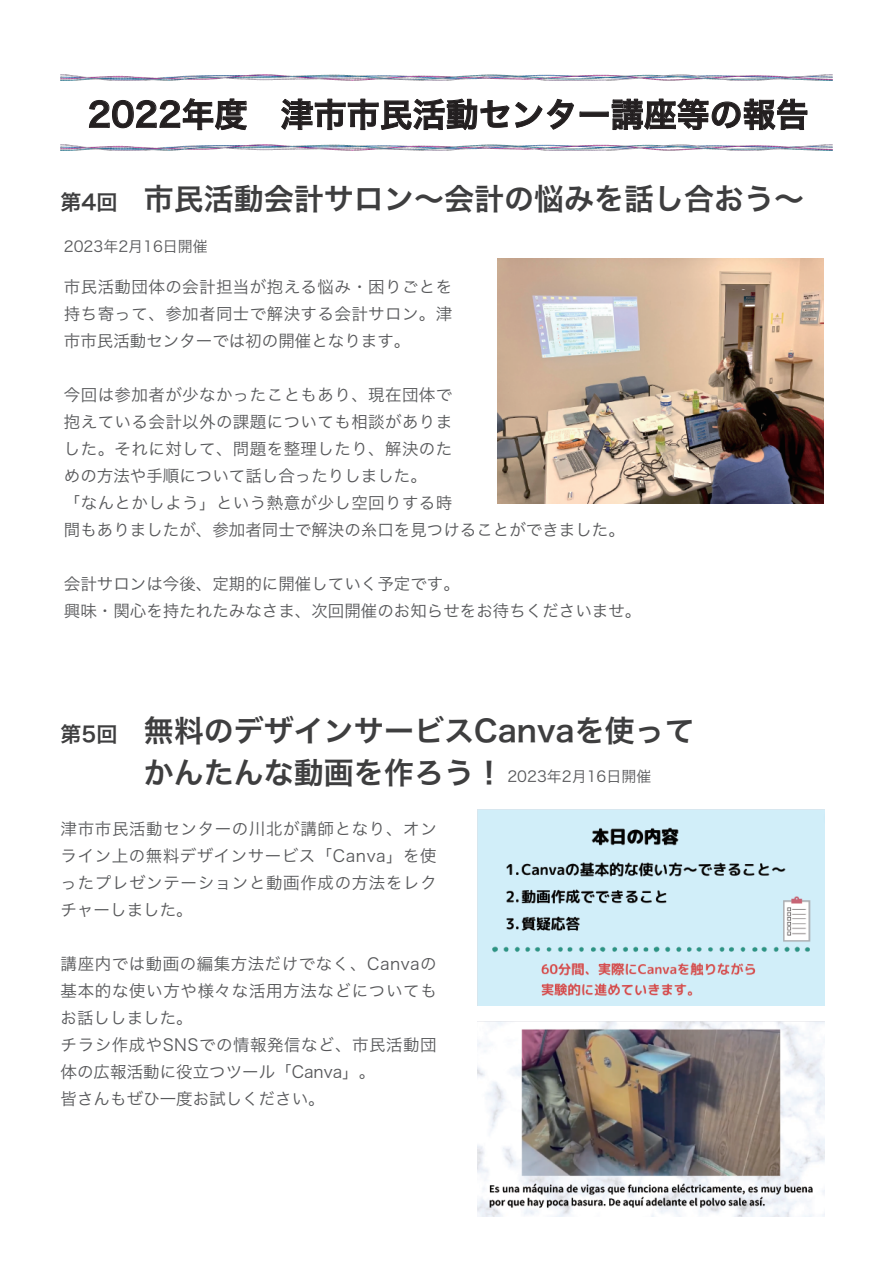
<style>
.page{position:relative;width:893px;height:1263px;background:#fff}
.page>*{position:absolute;margin:0;border:0;box-sizing:border-box;transform-origin:0 0}
.t1{font:33px "Hira Kaku Pro W6";color:#231f20}
.t2{font:30px/42px "Hiragino Sans W6";color:#3e3e3f}
.t3{font:16.5px/27px "Hira Kaku Pro W3";letter-spacing:.025em;color:#57585a;text-align:justify}
.t4{font:16.5px/27px "Hira Kaku Pro W3";color:#57585a}
.t5{font:15px "Hira Kaku Pro W3";color:#57585a}
.s1{font-size:21px}
.s2{font-family:"Hira Kaku Pro W3";font-size:15px;color:#57585a}
</style>
<div class="page">
<svg style="left:89px;top:98px;width:158px;height:32px"></svg>
<svg style="left:281px;top:99px;width:293px;height:31px"></svg>
<svg style="left:580px;top:98px;width:227px;height:32px"></svg>
<img style="left:61px;top:74px;width:771px;height:6px">
<img style="left:61px;top:144px;width:771px;height:6px">
<img style="left:497px;top:259px;width:326px;height:244px">
<img style="left:478px;top:810px;width:346px;height:195px">
<img style="left:478px;top:1021px;width:346px;height:195px">
<h1 class="t1" style="left:88px;top:85px;width:722px">2022年度　津市市民活動センター講座等の報告</h1>
<h2 class="t2" style="left:61px;top:176px;width:745px"><span class="s1">第4回</span> 市民活動会計サロン～会計の悩みを話し合おう～</h2>
<p class="t5" style="left:64px;top:233px;width:145px">2023年2月16日開催</p>
<p class="t3" style="left:64px;top:272px;width:390px">市民活動団体の会計担当が抱える悩み・困りごとを持ち寄って、参加者同士で解決する会計サロン。津市市民活動センターでは初の開催となります。</p>
<p class="t3" style="left:64px;top:380px;width:562px;text-align:left">今回は参加者が少なかったこともあり、現在団体で<br>抱えている会計以外の課題についても相談がありま<br>した。それに対して、問題を整理したり、解決のた<br>めの方法や手順について話し合ったりしました。<br>「なんとかしよう」という熱意が少し空回りする時<br>間もありましたが、参加者同士で解決の糸口を見つけることができました。</p>
<p class="t4" style="left:64px;top:569px;width:579px">会計サロンは今後、定期的に開催していく予定です。<br>興味・関心を持たれたみなさま、次回開催のお知らせをお待ちくださいませ。</p>
<h2 class="t2" style="left:144px;top:708px;width:552px;text-indent:-83px"><span class="s1">第5回</span> 無料のデザインサービスCanvaを使ってかんたんな動画を作ろう！ <span class="s2">2023年2月16日開催</span></h2>
<p class="t3" style="left:61px;top:814px;width:378px">津市市民活動センターの川北が講師となり、オンライン上の無料デザインサービス「Canva」を使ったプレゼンテーションと動画作成の方法をレクチャーしました。</p>
<p class="t3" style="left:61px;top:949px;width:378px;text-align:left">講座内では動画の編集方法だけでなく、Canvaの基本的な使い方や様々な活用方法などについてもお話ししました。<br>チラシ作成やSNSでの情報発信など、市民活動団体の広報活動に役立つツール「Canva」。<br>皆さんもぜひ一度お試しください。</p>
</div>
